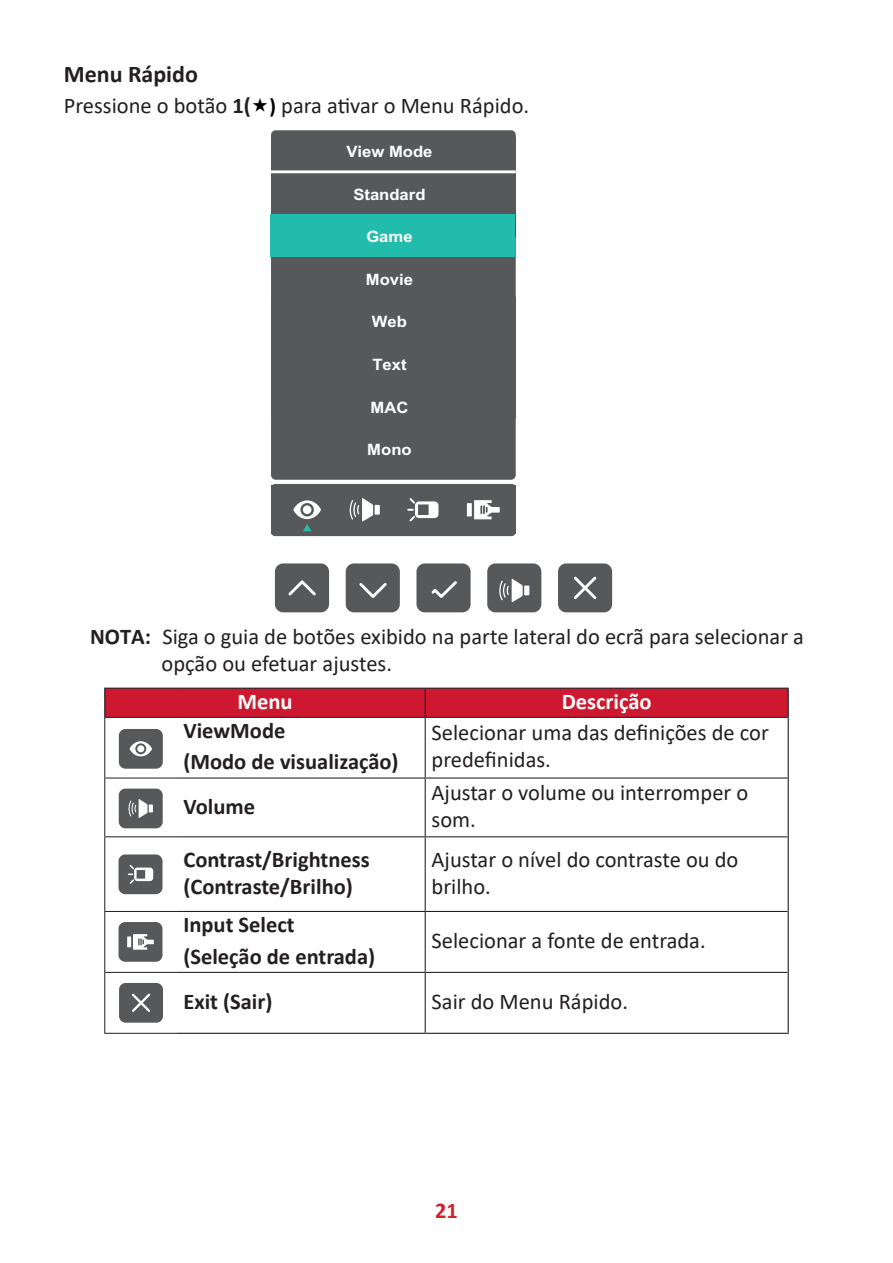
<style>
.page{position:relative;width:893px;height:1263px;background:#fff}
.page>*{position:absolute;margin:0;border:0;box-sizing:border-box;transform-origin:0 0}
.t1{font:700 24px "Calibri";color:#231f20}
.t2{font:22.5px/27px "Calibri";color:#231f20}
.t3{font:700 22.5px/31.2px "Calibri";color:#231f20}
.t4{font:700 22.5px "Calibri";color:#fff}
.t5{font:700 22.5px "Calibri";color:#d1232a}
.t6{font:700 15.6px "Arial";color:#fff;scale:1.06 1}
.s1{font-weight:700}
.s2{font-weight:700;font-size:21px;color:#000}
</style>
<div class="page">
<div style="left:271px;top:484px;width:245px;height:52px;background:#57585a;border-radius:4px"></div>
<div style="left:271px;top:130px;width:245px;height:350px;background:#57585a;border-radius:5px"></div>
<div style="left:271px;top:214px;width:244px;height:43px;background:#22bcac"></div>
<div style="left:275px;top:563px;width:54px;height:49px;background:#57585a;border-radius:8px"></div>
<svg style="left:288px;top:580px;width:28px;height:16px"></svg>
<div style="left:346px;top:563px;width:54px;height:49px;background:#57585a;border-radius:8px"></div>
<svg style="left:359px;top:583px;width:28px;height:15px"></svg>
<div style="left:416px;top:563px;width:55px;height:49px;background:#57585a;border-radius:8px"></div>
<svg style="left:431px;top:581px;width:26px;height:17px"></svg>
<hr style="left:271px;top:170px;width:245px;height:3px;background:#fff">
<svg style="left:407px;top:498px;width:31px;height:23px"></svg>
<div style="left:467px;top:503px;width:5px;height:13px;background:#fff"></div>
<svg style="left:474px;top:500px;width:26px;height:19px"></svg>
<div style="left:558px;top:563px;width:54px;height:49px;background:#57585a;border-radius:8px"></div>
<svg style="left:573px;top:576px;width:24px;height:24px"></svg>
<div style="left:487px;top:563px;width:54px;height:49px;background:#57585a;border-radius:8px"></div>
<div style="left:524px;top:585px;width:5px;height:10px;background:#fff"></div>
<svg style="left:499px;top:579px;width:24px;height:23px"></svg>
<div style="left:375px;top:505px;width:5px;height:10px;background:#fff"></div>
<svg style="left:349px;top:498px;width:24px;height:24px"></svg>
<svg style="left:293px;top:500px;width:28px;height:31px"></svg>
<hr style="left:788px;top:717px;width:1px;height:61px;background:#231f20">
<hr style="left:788px;top:778px;width:1px;height:59px;background:#231f20">
<hr style="left:788px;top:837px;width:1px;height:74px;background:#231f20">
<hr style="left:788px;top:911px;width:1px;height:61px;background:#231f20">
<hr style="left:788px;top:972px;width:1px;height:61px;background:#231f20">
<hr style="left:177px;top:1033px;width:248px;height:1px;background:#231f20">
<hr style="left:425px;top:1033px;width:364px;height:1px;background:#231f20">
<svg style="left:104px;top:688px;width:685px;height:29px;background:#c7182e"></svg>
<hr style="left:104px;top:717px;width:73px;height:1px;background:#231f20">
<hr style="left:177px;top:717px;width:248px;height:1px;background:#231f20">
<hr style="left:425px;top:717px;width:363px;height:1px;background:#231f20">
<hr style="left:425px;top:718px;width:1px;height:59px;background:#231f20">
<hr style="left:177px;top:777px;width:248px;height:1px;background:#231f20">
<hr style="left:425px;top:777px;width:363px;height:1px;background:#231f20">
<hr style="left:425px;top:778px;width:1px;height:58px;background:#231f20">
<hr style="left:177px;top:836px;width:248px;height:1px;background:#231f20">
<hr style="left:425px;top:836px;width:363px;height:1px;background:#231f20">
<hr style="left:425px;top:837px;width:1px;height:74px;background:#231f20">
<hr style="left:177px;top:911px;width:248px;height:1px;background:#231f20">
<hr style="left:425px;top:911px;width:363px;height:1px;background:#231f20">
<hr style="left:425px;top:912px;width:1px;height:60px;background:#231f20">
<hr style="left:177px;top:972px;width:248px;height:1px;background:#231f20">
<hr style="left:425px;top:972px;width:363px;height:1px;background:#231f20">
<hr style="left:425px;top:973px;width:1px;height:60px;background:#231f20">
<hr style="left:104px;top:718px;width:1px;height:60px;background:#231f20">
<hr style="left:104px;top:778px;width:73px;height:1px;background:#231f20">
<hr style="left:104px;top:778px;width:1px;height:58px;background:#231f20">
<hr style="left:104px;top:836px;width:73px;height:1px;background:#231f20">
<hr style="left:104px;top:837px;width:1px;height:74px;background:#231f20">
<hr style="left:104px;top:911px;width:73px;height:1px;background:#231f20">
<hr style="left:104px;top:912px;width:1px;height:60px;background:#231f20">
<hr style="left:104px;top:972px;width:73px;height:1px;background:#231f20">
<hr style="left:104px;top:973px;width:1px;height:60px;background:#231f20">
<hr style="left:104px;top:1033px;width:73px;height:1px;background:#231f20">
<div style="left:119px;top:729px;width:44px;height:40px;background:#57585a;border-radius:7px"></div>
<svg style="left:130px;top:741px;width:22px;height:15px"></svg>
<div style="left:137px;top:745px;width:7px;height:7px;background:#fff;border-radius:50%"></div>
<div style="left:119px;top:789px;width:44px;height:39px;background:#57585a;border-radius:7px"></div>
<svg style="left:128px;top:799px;width:25px;height:19px"></svg>
<div style="left:119px;top:854px;width:43px;height:40px;background:#57585a;border-radius:7px"></div>
<svg style="left:128px;top:865px;width:25px;height:19px"></svg>
<div style="left:119px;top:922px;width:43px;height:40px;background:#57585a;border-radius:7px"></div>
<svg style="left:127px;top:936px;width:4px;height:11px"></svg>
<svg style="left:133px;top:934px;width:21px;height:16px"></svg>
<div style="left:119px;top:983px;width:44px;height:40px;background:#57585a;border-radius:7px"></div>
<svg style="left:132px;top:993px;width:19px;height:19px"></svg>
<p class="t1" style="left:64px;top:57px;width:136px">Menu Rápido</p>
<p class="t2" style="left:64px;top:91px;width:467px">Pressione o botão <span class="s1">1(</span> <span class="s2">)</span> para ativar o Menu Rápido.</p>
<p class="t6" style="left:346px;top:141px;width:83px">View Mode</p>
<p class="t6" style="left:353px;top:183px;width:70px">Standard</p>
<p class="t6" style="left:366px;top:226px;width:45px">Game</p>
<p class="t6" style="left:366px;top:268px;width:46px">Movie</p>
<p class="t6" style="left:372px;top:311px;width:35px">Web</p>
<p class="t6" style="left:372px;top:353px;width:34px">Text</p>
<p class="t6" style="left:371px;top:396px;width:37px">MAC</p>
<p class="t6" style="left:367px;top:439px;width:43px">Mono</p>
<p class="t2" style="left:162px;top:622px;width:644px;text-indent:-71px"><span class="s1">NOTA:</span> Siga o guia de botões exibido na parte lateral do ecrã para selecionar a opção ou efetuar ajustes.</p>
<p class="t4" style="left:237px;top:685px;width:57px">Menu</p>
<p class="t4" style="left:562px;top:685px;width:91px">Descrição</p>
<p class="t3" style="left:183px;top:715px;width:217px">ViewMode<br>(Modo de visualização)</p>
<p class="t2" style="left:432px;top:719px;width:339px">Selecionar uma das definições de cor predefinidas.</p>
<p class="t3" style="left:183px;top:790px;width:73px">Volume</p>
<p class="t2" style="left:432px;top:778px;width:318px">Ajustar o volume ou interromper o som.</p>
<p class="t3" style="left:183px;top:845px;width:188px;line-height:27px">Contrast/Brightness (Contraste/Brilho)</p>
<p class="t2" style="left:432px;top:845px;width:308px">Ajustar o nível do contraste ou do brilho.</p>
<p class="t3" style="left:183px;top:909px;width:193px">Input Select (Seleção de entrada)</p>
<p class="t2" style="left:432px;top:926px;width:276px">Selecionar a fonte de entrada.</p>
<p class="t3" style="left:183px;top:985px;width:91px">Exit (Sair)</p>
<p class="t2" style="left:432px;top:987px;width:198px">Sair do Menu Rápido.</p>
<p class="t5" style="left:435px;top:1194px;width:24px">21</p>
</div>
